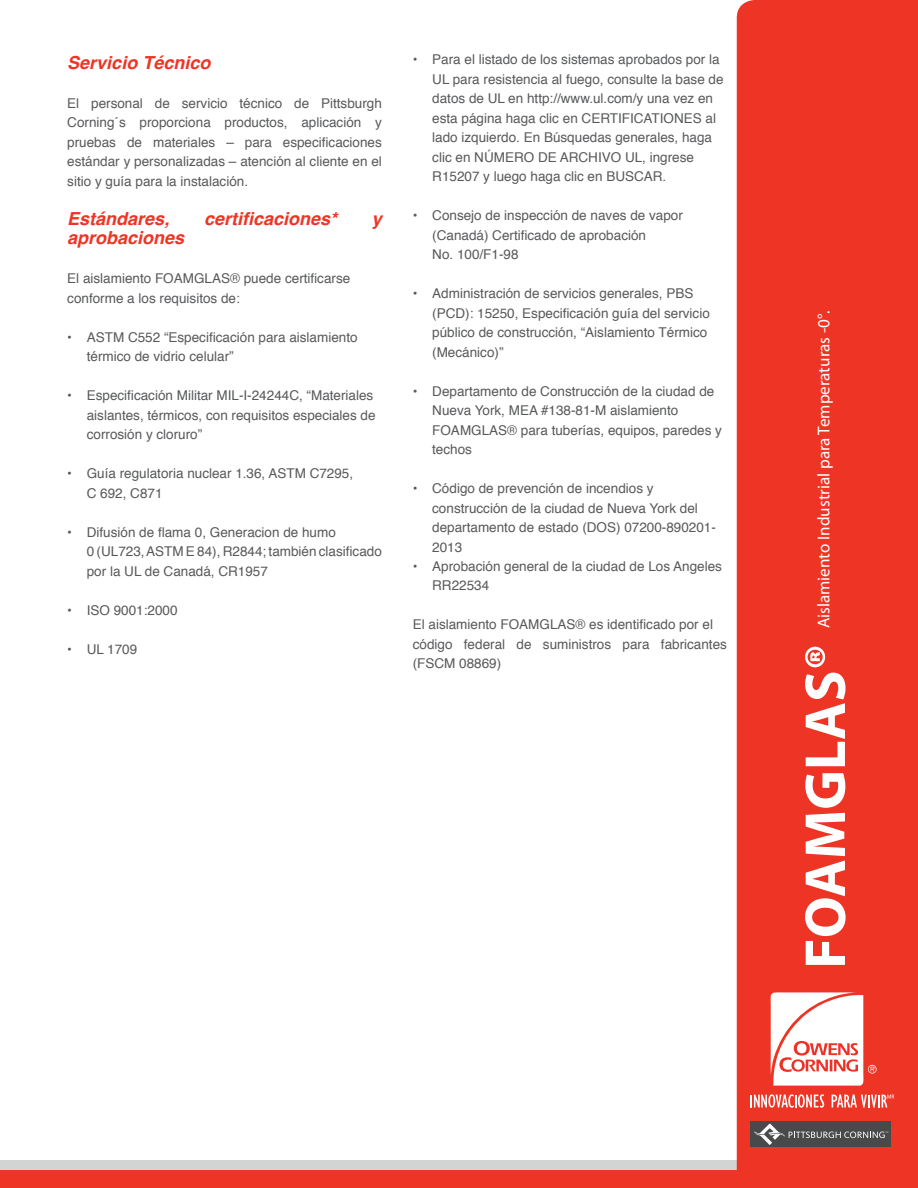
<style>
.page{position:relative;width:918px;height:1188px;background:#fff}
.page>*{position:absolute;margin:0;border:0;box-sizing:border-box;transform-origin:0 0}
.t1{font:700 58.2px "Myriad Pro";color:#fff}
.t2{font:italic 700 18px "Helvetica";color:#ee3525}
.t3{font:17.1px "Myriad Pro";color:#fff}
.t4{font:13.5px/19.5px "Helvetica";color:#58595b}
</style>
<div class="page">
<div style="left:0;top:1165px;width:918px;height:23px;background:#ee3525"></div>
<div style="left:0;top:1161px;width:918px;height:9px;background:#d2d3d3"></div>
<div style="left:737px;top:0;width:181px;height:1170px;background:#ee3525"></div>
<div style="left:750px;top:1121px;width:141px;height:25px;background:#484949"></div>
<svg style="left:754px;top:1123px;width:134px;height:22px"></svg>
<svg style="left:770px;top:992px;width:107px;height:94px"></svg>
<svg style="left:750px;top:1094px;width:74px;height:14px"></svg>
<svg style="left:832px;top:1095px;width:62px;height:13px"></svg>
<h2 class="t2" style="left:67px;top:48px;width:145px">Servicio Técnico</h2>
<p class="t4" style="left:67px;top:94px;width:316px;text-align:justify">El personal de servicio técnico de Pittsburgh Corning´s proporciona productos, aplicación y pruebas de materiales – para especificaciones estándar y personalizadas – atención al cliente en el sitio y guía para la instalación.</p>
<h2 class="t2" style="left:67px;top:204px;width:104px">Estándares,</h2>
<h2 class="t2" style="left:204px;top:204px;width:135px">certificaciones*</h2>
<h2 class="t2" style="left:372px;top:204px;width:12px">y</h2>
<h2 class="t2" style="left:67px;top:223px;width:119px">aprobaciones</h2>
<p class="t4" style="left:67px;top:269px;width:285px">El aislamiento FOAMGLAS® puede certificarse conforme a los requisitos de:</p>
<p class="t4" style="left:87px;top:328px;width:272px;text-indent:-19px">• ASTM C552 “Especificación para aislamiento térmico de vidrio celular”</p>
<p class="t4" style="left:87px;top:386px;width:290px;text-indent:-19px">• Especificación Militar MIL-I-24244C, “Materiales aislantes, térmicos, con requisitos especiales de corrosión y cloruro”</p>
<p class="t4" style="left:87px;top:464px;width:268px;text-indent:-19px">• Guía regulatoria nuclear 1.36, ASTM C7295,<br>C 692, C871</p>
<p class="t4" style="left:87px;top:523px;width:297px;text-indent:-19px">• Difusión de flama 0, Generacion de humo<br>0 (UL723,ASTM E 84), R2844; también clasificado por la UL de Canadá, CR1957</p>
<p class="t4" style="left:67px;top:601px;width:112px">• ISO 9001:2000</p>
<p class="t4" style="left:67px;top:640px;width:72px">• UL 1709</p>
<p class="t4" style="left:432px;top:50px;width:293px;text-indent:-19px">• Para el listado de los sistemas aprobados por la UL para resistencia al fuego, consulte la base de datos de UL en http://www.ul.com/y una vez en esta página haga clic en CERTIFICATIONES al lado izquierdo. En Búsquedas generales, haga clic en NÚMERO DE ARCHIVO UL, ingrese R15207 y luego haga clic en BUSCAR.</p>
<p class="t4" style="left:432px;top:206px;width:252px;text-indent:-19px">• Consejo de inspección de naves de vapor (Canadá) Certificado de aprobación<br>No. 100/F1-98</p>
<p class="t4" style="left:432px;top:284px;width:279px;text-indent:-19px">• Administración de servicios generales, PBS (PCD): 15250, Especificación guía del servicio público de construcción, “Aislamiento Térmico (Mecánico)”</p>
<p class="t4" style="left:432px;top:381px;width:291px;text-indent:-19px">• Departamento de Construcción de la ciudad de Nueva York, MEA #138-81-M aislamiento FOAMGLAS® para tuberías, equipos, paredes y techos</p>
<p class="t4" style="left:432px;top:479px;width:285px;text-indent:-19px">• Código de prevención de incendios y construcción de la ciudad de Nueva York del departamento de estado (DOS) 07200-890201-<br>2013</p>
<p class="t4" style="left:432px;top:557px;width:291px;text-indent:-19px">• Aprobación general de la ciudad de Los Angeles<br>RR22534</p>
<p class="t4" style="left:413px;top:615px;width:316px">El aislamiento FOAMGLAS® es identificado por el código federal de suministros para fabricantes (FSCM 08869)</p>
<p class="t3" style="left:814px;top:628px;width:320px;rotate:-90deg">Aislamiento Industrial para Temperaturas -0°.</p>
<h1 class="t1" style="left:793px;top:969px;width:327px;rotate:-90deg">FOAMGLAS®</h1>
</div>
